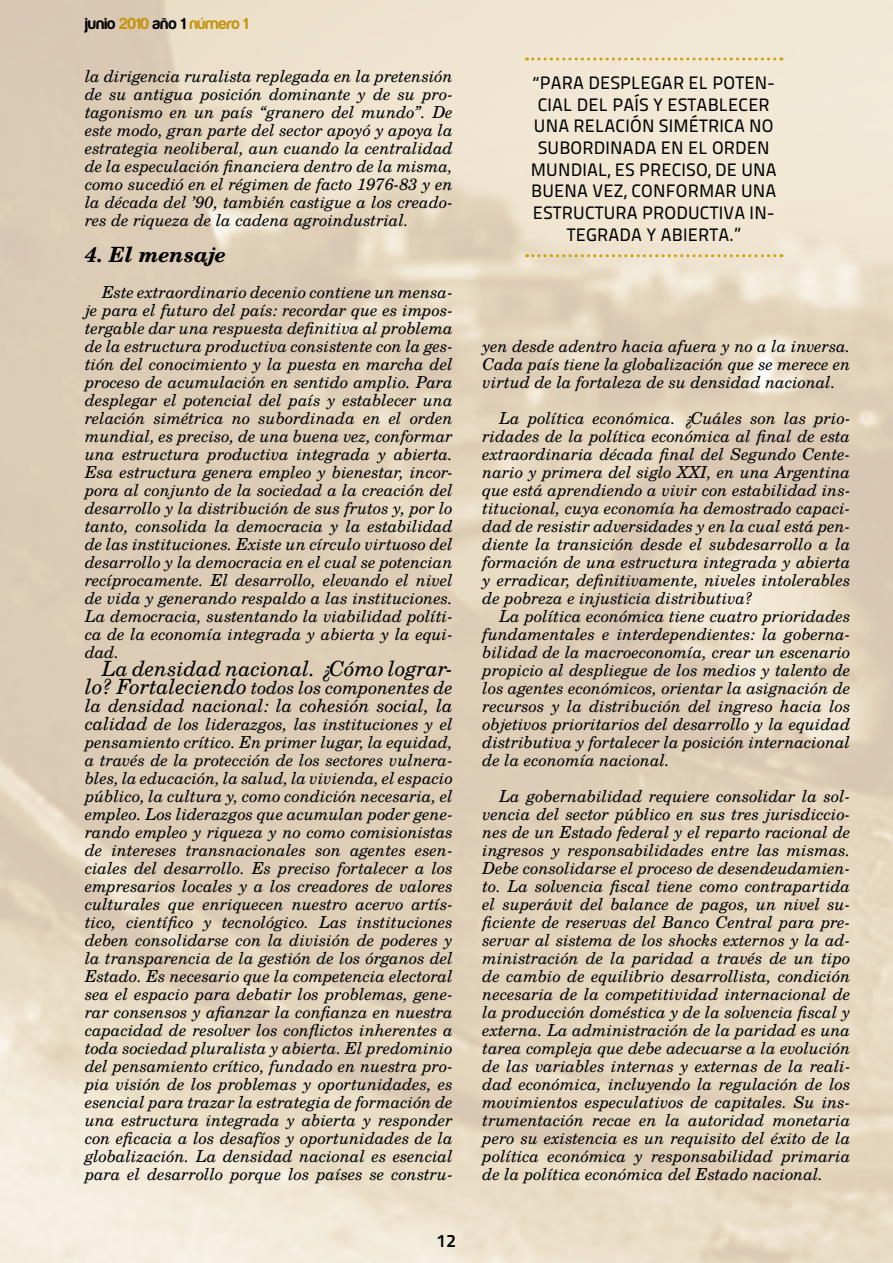
<style>
.page{position:relative;width:893px;height:1263px;background:#fff}
.page>*{position:absolute;margin:0;border:0;box-sizing:border-box;transform-origin:0 0}
.t1{font:italic 21px "Te X Gyre Schola";color:#000}
.t2{font:italic 700 21px "Te X Gyre Schola";color:#000}
.t3{font:18px "Titillium Maps 26 L 500 wt";letter-spacing:.01em;color:#000}
.t4{font:italic 18px/18px "Te X Gyre Schola";color:#000}
.t5{font:18px "Titillium Maps 26 L 750 wt";color:#000}
.t6{font:italic 16.5px/18px "Te X Gyre Schola";color:#000;text-align:justify}
.t7{font:700 16.5px "Harabara";color:#c6930e}
.s1{color:#000}
.s2{font-size:21px}
.s3{font-size:18px}
</style>
<div class="page">
<img style="left:0;top:0;width:893px;height:1263px">
<svg style="left:527px;top:58px;width:255px;height:3px"></svg>
<svg style="left:527px;top:254px;width:255px;height:3px"></svg>
<p class="t7" style="left:85px;top:15px;width:165px"><span class="s1">junio</span> 2010 <span class="s1">año 1</span> número 1</p>
<p class="t6" style="left:85px;top:66px;width:369px">la dirigencia ruralista replegada en la pretensión de su antigua posición dominante y de su pro&shy;tagonismo en un país “granero del mundo”. De este modo, gran parte del sector apoyó y apoya la estrategia neoliberal, aun cuando la centralidad de la especulación financiera dentro de la misma, como sucedió en el régimen de facto 1976-83 y en la década del ’90, también castigue a los creado&shy;res de riqueza de la cadena agroindustrial.</p>
<p class="t2" style="left:85px;top:237px;width:143px">4. El mensaje</p>
<p class="t6" style="left:85px;top:282px;width:369px;text-indent:17px">Este extraordinario decenio contiene un mensa&shy;je para el futuro del país: recordar que es impos&shy;tergable dar una respuesta definitiva al problema de la estructura productiva consistente con la ges&shy;tión del conocimiento y la puesta en marcha del proceso de acumulación en sentido amplio. Para desplegar el potencial del país y establecer una relación simétrica no subordinada en el orden mundial, es preciso, de una buena vez, conformar una estructura productiva integrada y abierta.<br>Esa estructura genera empleo y bienestar, incor&shy;pora al conjunto de la sociedad a la creación del desarrollo y la distribución de sus frutos y, por lo tanto, consolida la democracia y la estabilidad de las instituciones. Existe un círculo virtuoso del desarrollo y la democracia en el cual se potencian recíprocamente. El desarrollo, elevando el nivel de vida y generando respaldo a las instituciones.<br>La democracia, sustentando la viabilidad políti&shy;ca de la economía integrada y abierta y la equi&shy;dad.</p>
<p class="t1" style="left:102px;top:652px;width:352px">La densidad nacional. ¿Cómo lograr-</p>
<p class="t4" style="left:85px;top:677px;width:369px"><span class="s2">lo? Fortaleciendo</span> todos los componentes de la densidad nacional: la cohesión social, la</p>
<p class="t6" style="left:85px;top:714px;width:369px"><span class="s3">calidad</span> de los liderazgos, las instituciones y el pensamiento crítico. En primer lugar, la equidad, a través de la protección de los sectores vulnera&shy;bles, la educación, la salud, la vivienda, el espacio público, la cultura y, como condición necesaria, el empleo. Los liderazgos que acumulan poder gene&shy;rando empleo y riqueza y no como comisionistas de intereses transnacionales son agentes esen&shy;ciales del desarrollo. Es preciso fortalecer a los empresarios locales y a los creadores de valores culturales que enriquecen nuestro acervo artís&shy;tico, científico y tecnológico. Las instituciones deben consolidarse con la división de poderes y la transparencia de la gestión de los órganos del Estado. Es necesario que la competencia electoral sea el espacio para debatir los problemas, gene&shy;rar consensos y afianzar la confianza en nuestra capacidad de resolver los conflictos inherentes a toda sociedad pluralista y abierta. El predominio del pensamiento crítico, fundado en nuestra pro&shy;pia visión de los problemas y oportunidades, es esencial para trazar la estrategia de formación de una estructura integrada y abierta y responder con eficacia a los desafíos y oportunidades de la globalización. La densidad nacional es esencial para el desarrollo porque los países se constru-</p>
<p class="t5" style="left:437px;top:1227px;width:21px">12</p>
<p class="t3" style="left:532px;top:70px;width:244px">“PARA DESPLEGAR EL POTEN-</p>
<p class="t3" style="left:538px;top:91px;width:234px">CIAL DEL PAÍS Y ESTABLECER</p>
<p class="t3" style="left:534px;top:113px;width:241px">U NA RELACIÓN SIM ÉTRICA NO</p>
<p class="t3" style="left:538px;top:134px;width:233px">SUBORDINADA EN EL ORDEN</p>
<p class="t3" style="left:531px;top:156px;width:246px">MU NDIAL, ES PRECISO, DE U NA</p>
<p class="t3" style="left:531px;top:178px;width:12px">BUE</p>
<p class="t3" style="left:564px;top:178px;width:212px">NA VEZ, CONFORMAR U NA</p>
<p class="t3" style="left:533px;top:199px;width:244px">ESTRUCTU RA PRODUCTIVA IN-</p>
<p class="t3" style="left:567px;top:221px;width:176px">TEGRADA Y ABIERTA.”</p>
<p class="t6" style="left:483px;top:336px;width:369px">yen desde adentro hacia afuera y no a la inversa.<br>Cada país tiene la globalización que se merece en virtud de la fortaleza de su densidad nacional.</p>
<p class="t6" style="left:483px;top:408px;width:369px;text-indent:17px">La política económica. ¿Cuáles son las prio&shy;ridades de la política económica al final de esta extraordinaria década final del Segundo Cente&shy;nario y primera del siglo XXI, en una Argentina que está aprendiendo a vivir con estabilidad ins&shy;titucional, cuya economía ha demostrado capaci&shy;dad de resistir adversidades y en la cual está pen&shy;diente la transición desde el subdesarrollo a la formación de una estructura integrada y abierta y erradicar, definitivamente, niveles intolerables de pobreza e injusticia distributiva?</p>
<p class="t6" style="left:483px;top:606px;width:369px;text-indent:17px">La política económica tiene cuatro prioridades fundamentales e interdependientes: la goberna&shy;bilidad de la macroeconomía, crear un escenario propicio al despliegue de los medios y talento de los agentes económicos, orientar la asignación de recursos y la distribución del ingreso hacia los objetivos prioritarios del desarrollo y la equidad distributiva y fortalecer la posición internacional de la economía nacional.</p>
<p class="t6" style="left:483px;top:786px;width:369px;text-indent:17px">La gobernabilidad requiere consolidar la sol&shy;vencia del sector público en sus tres jurisdiccio&shy;nes de un Estado federal y el reparto racional de ingresos y responsabilidades entre las mismas.<br>Debe consolidarse el proceso de desendeudamien&shy;to. La solvencia fiscal tiene como contrapartida el superávit del balance de pagos, un nivel su&shy;ficiente de reservas del Banco Central para pre&shy;servar al sistema de los shocks externos y la ad&shy;ministración de la paridad a través de un tipo de cambio de equilibrio desarrollista, condición necesaria de la competitividad internacional de la producción doméstica y de la solvencia fiscal y externa. La administración de la paridad es una tarea compleja que debe adecuarse a la evolución de las variables internas y externas de la reali&shy;dad económica, incluyendo la regulación de los movimientos especulativos de capitales. Su ins&shy;trumentación recae en la autoridad monetaria pero su existencia es un requisito del éxito de la política económica y responsabilidad primaria de la política económica del Estado nacional.</p>
</div>
